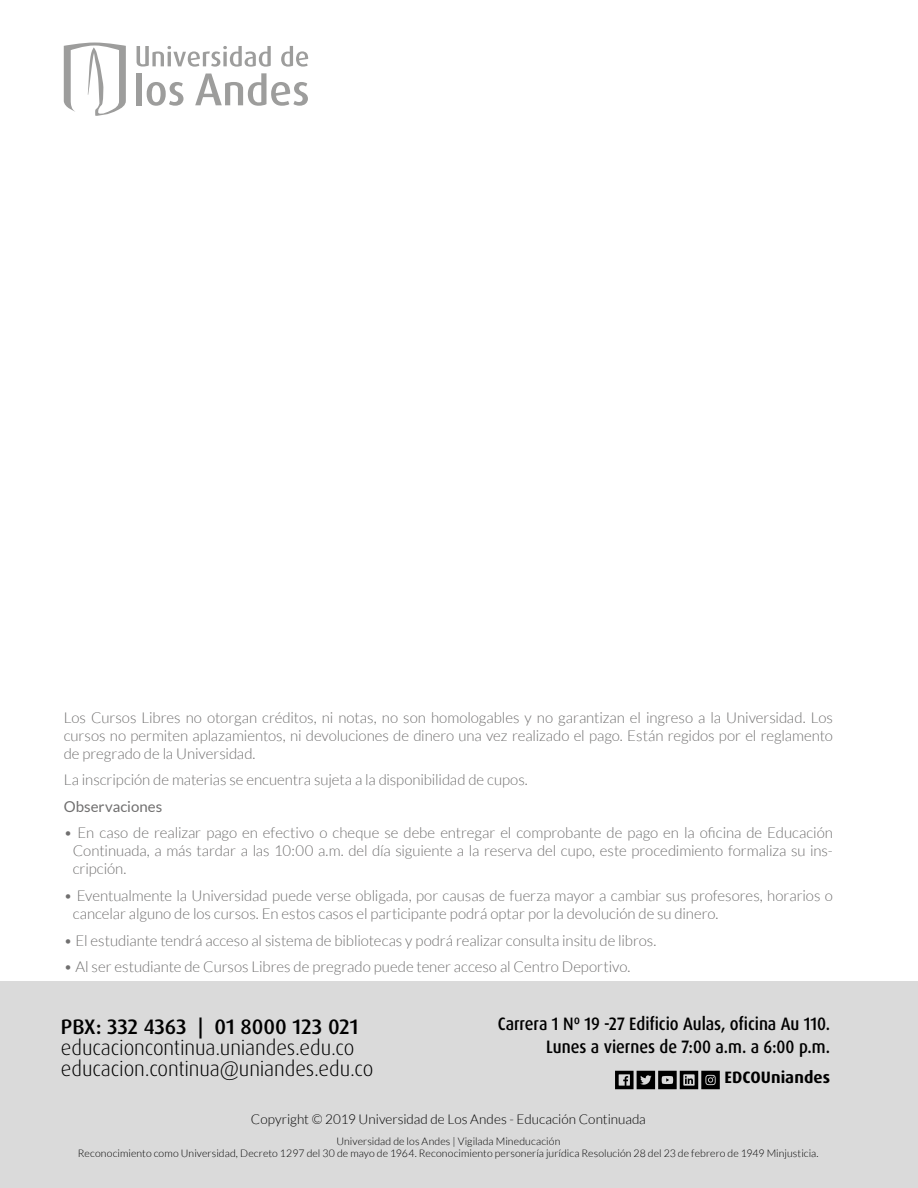
<style>
.page{position:relative;width:918px;height:1188px;background:#fff}
.page>*{position:absolute;margin:0;border:0;box-sizing:border-box;transform-origin:0 0}
.t1{font:300 21px/21px "Dax Pro";letter-spacing:-.005em;color:#000}
.t2{font:500 21px "Dax Pro";letter-spacing:-.005em;color:#000}
.t3{font:500 18px/22.5px "Dax Pro";letter-spacing:-.005em;color:#000;text-align:right;scale:.9 1}
.t4{font:700 16.5px "Dax Pro";letter-spacing:.005em;color:#000}
.t5{font:300 15px/18px "Lato";letter-spacing:-.005em;color:#706f6f;text-align:justify}
.t6{font:15px "Lato";color:#706f6f}
.t7{font:300 13.5px "Lato";letter-spacing:.005em;color:#000}
.t8{font:300 10.5px/12.6px "Lato";letter-spacing:.01em;color:#000;text-align:center}
</style>
<div class="page">
<svg style="left:64px;top:43px;width:62px;height:73px"></svg>
<svg style="left:281px;top:46px;width:27px;height:21px"></svg>
<div style="left:137px;top:73px;width:5px;height:32px;background:#9d9d9c"></div>
<svg style="left:147px;top:82px;width:37px;height:24px"></svg>
<svg style="left:195px;top:73px;width:113px;height:33px"></svg>
<svg style="left:137px;top:46px;width:134px;height:21px"></svg>
<div style="left:0;top:981px;width:918px;height:207px;background:#dadada"></div>
<svg style="left:615px;top:1071px;width:105px;height:18px"></svg>
<p class="t5" style="left:64px;top:709px;width:771px">Los Cursos Libres no otorgan créditos, ni notas, no son homologables y no garantizan el ingreso a la Universidad. Los cursos no permiten aplazamientos, ni devoluciones de dinero una vez realizado el pago. Están regidos por el reglamento de pregrado de la Universidad.</p>
<p class="t5" style="left:64px;top:771px;width:466px">La inscripción de materias se encuentra sujeta a la disponibilidad de cupos.</p>
<p class="t6" style="left:64px;top:798px;width:100px">Observaciones</p>
<p class="t5" style="left:73px;top:824px;width:762px;text-indent:-9px">• En caso de realizar pago en efectivo o cheque se debe entregar el comprobante de pago en la oficina de Educación Continuada, a más tardar a las 10:00 a.m. del día siguiente a la reserva del cupo, este procedimiento formaliza su ins&shy;cripción.</p>
<p class="t5" style="left:73px;top:887px;width:762px;text-indent:-9px">• Eventualmente la Universidad puede verse obligada, por causas de fuerza mayor a cambiar sus profesores, horarios o cancelar alguno de los cursos. En estos casos el participante podrá optar por la devolución de su dinero.</p>
<p class="t5" style="left:64px;top:931px;width:594px">• El estudiante tendrá acceso al sistema de bibliotecas y podrá realizar consulta insitu de libros.</p>
<p class="t5" style="left:64px;top:958px;width:568px">• Al ser estudiante de Cursos Libres de pregrado puede tener acceso al Centro Deportivo.</p>
<h1 class="t2" style="left:61px;top:1013px;width:299px">PBX: 332 4363 | 01 8000 123 021</h1>
<h1 class="t1" style="left:61px;top:1037px;width:314px">educacioncontinua.uniandes.edu.co educacion.continua@uniandes.edu.co</h1>
<p class="t3" style="left:498px;top:1013px;width:371px">Carrera 1 Nº 19 -27 Edificio Aulas, oficina Au 110.<br>Lunes a viernes de 7:00 a.m. a 6:00 p.m.</p>
<p class="t4" style="left:724px;top:1067px;width:107px">EDCOUniandes</p>
<p class="t7" style="left:251px;top:1112px;width:397px">Copyright © 2019 Universidad de Los Andes - Educación Continuada</p>
<p class="t8" style="left:78px;top:1135px;width:742px">Universidad de los Andes | Vigilada Mineducación<br>Reconocimiento como Universidad, Decreto 1297 del 30 de mayo de 1964. Reconocimiento personería jurídica Resolución 28 del 23 de febrero de 1949 Minjusticia.</p>
</div>
